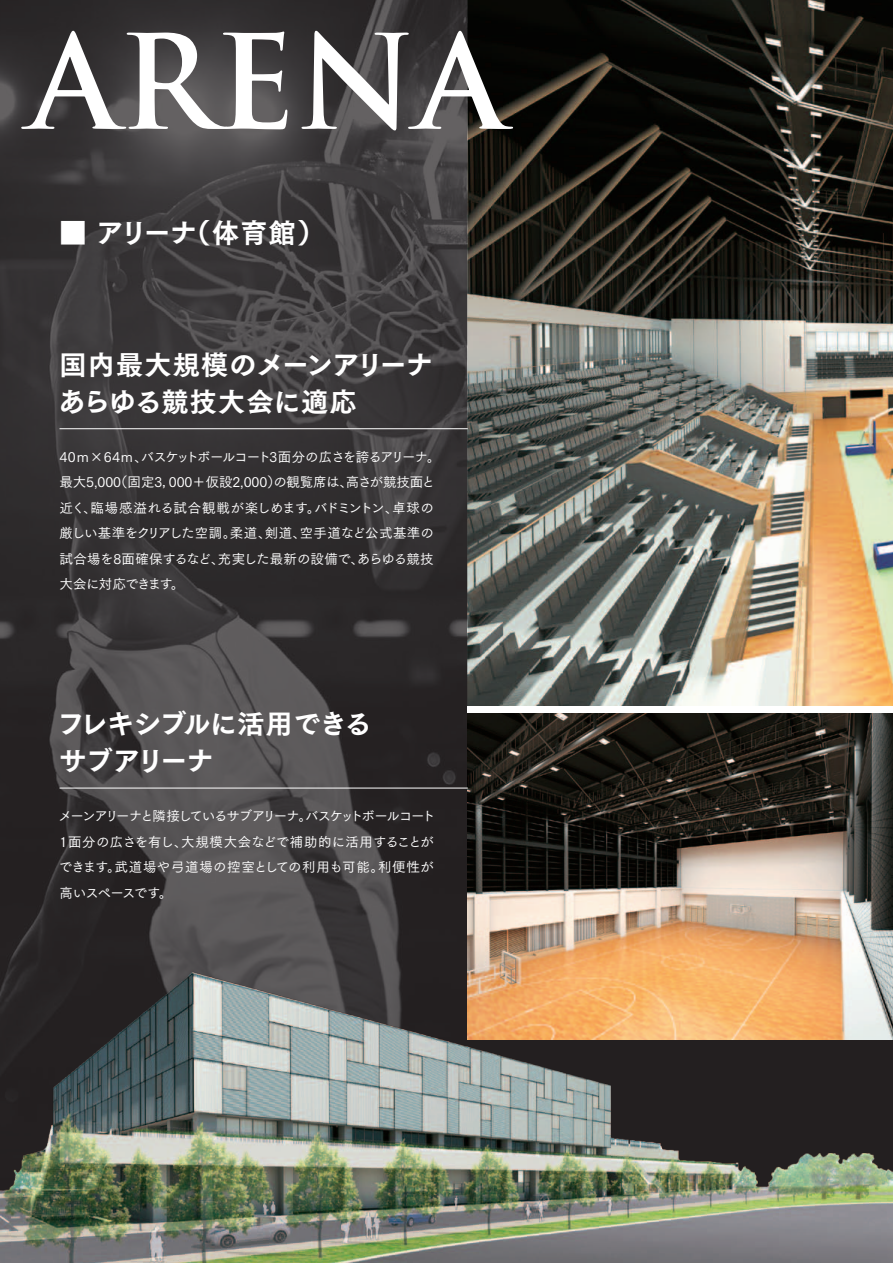
<style>
.page{position:relative;width:893px;height:1263px;background:#fff}
.page>*{position:absolute;margin:0;border:0;box-sizing:border-box;transform-origin:0 0}
.t1{font:700 127.5px "Trajan Pro";color:#fff}
.t2{font:27px/37.5px "Tsuku Go Pro E";letter-spacing:-.015em;color:#fff}
.t3{font:27px/37.5px "Tsuku Go Pro E";letter-spacing:.01em;color:#fff}
.t4{font:13.5px/25.5px "Tsuku Go Pro M";letter-spacing:-.04em;color:#fff}
</style>
<div class="page">
<img style="left:468px;top:0;width:425px;height:706px">
<img style="left:0;top:0;width:468px;height:955px">
<img style="left:0;top:955px;width:893px;height:308px">
<img style="left:468px;top:713px;width:425px;height:327px">
<svg style="left:885px;top:932px;width:8px;height:28px"></svg>
<hr style="left:60px;top:428px;width:408px;height:1px;background:#fff">
<hr style="left:60px;top:788px;width:408px;height:1px;background:#fff">
<p class="t1" style="left:29px;top:3px;width:478px">ARENA</p>
<p class="t2" style="left:60px;top:212px;width:266px">■ アリーナ（体育館）</p>
<p class="t3" style="left:58px;top:343px;width:376px">国内最大規模のメーンアリーナあらゆる競技大会に適応</p>
<p class="t4" style="left:60px;top:442px;width:382px">40ｍ×64ｍ、バスケットボールコート3面分の広さを誇るアリーナ。最大5,000（固定3，000＋仮設2,000）の観覧席は、高さが競技面と近く、臨場感溢れる試合観戦が楽しめます。バドミントン、卓球の厳しい基準をクリアした空調。柔道、剣道、空手道など公式基準の試合場を8面確保するなど、充実した最新の設備で、あらゆる競技大会に対応できます。</p>
<p class="t2" style="left:57px;top:702px;width:316px">フレキシブルに活用できるサブアリーナ</p>
<p class="t4" style="left:59px;top:802px;width:378px">メーンアリーナと隣接しているサブアリーナ。バスケットボールコート<br>1面分の広さを有し、大規模大会などで補助的に活用することができます。武道場や弓道場の控室としての利用も可能。利便性が高いスペースです。</p>
</div>
